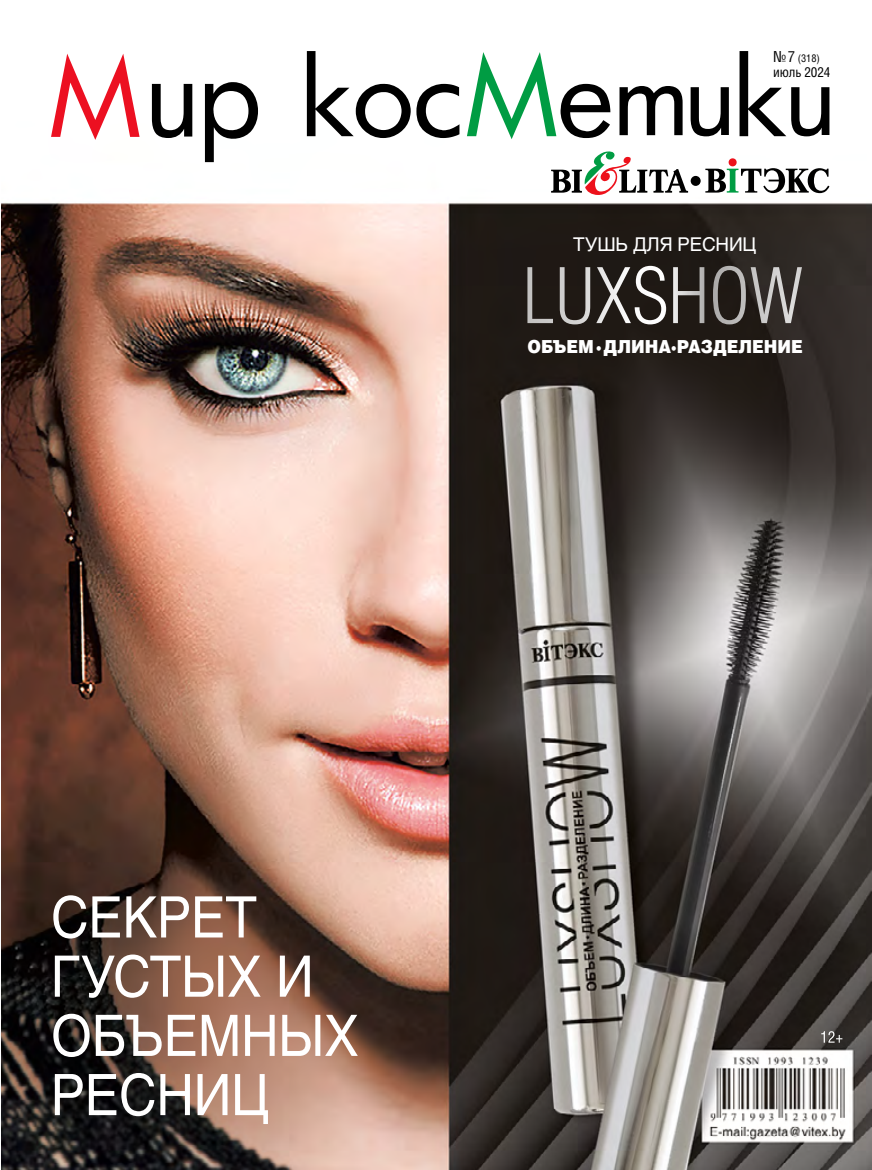
<style>
.page{position:relative;width:872px;height:1170px;background:#fff}
.page>*{position:absolute;margin:0;border:0;box-sizing:border-box;transform-origin:0 0}
.t1{font:56.55px/59.2px "Helios";color:#fff;scale:.91 1}
.t2{font:18.75px "Helios";letter-spacing:-.01em;color:#fff}
.t3{font:900 18px "Helios";color:#fff;scale:.91 1}
.t4{font:13.65px "Helios Cond";letter-spacing:-.01em;color:#000}
.t5{font:10.65px "Helios Cond";color:#000}
.s1{font-size:15.3px}
</style>
<div class="page">
<img style="left:2px;top:51px;width:870px;height:1118px">
<svg style="left:152px;top:82px;width:106px;height:80px"></svg>
<svg style="left:51px;top:54px;width:89px;height:86px"></svg>
<svg style="left:821px;top:1031px;width:21px;height:11px"></svg>
<svg style="left:307px;top:51px;width:522px;height:87px"></svg>
<svg style="left:467px;top:52px;width:89px;height:87px"></svg>
<svg style="left:705px;top:158px;width:124px;height:35px"></svg>
<svg style="left:551px;top:151px;width:137px;height:44px"></svg>
<div style="left:690px;top:176px;width:10px;height:10px;background:#000;border-radius:50%"></div>
<svg style="left:527px;top:266px;width:275px;height:58px;background:#524d4a"></svg>
<p class="t5" style="left:773px;top:52px;width:48px"><span class="s1">№ 7</span> (318)</p>
<p class="t4" style="left:773px;top:64px;width:59px">июль 2024</p>
<p class="t2" style="left:573px;top:233px;width:185px">тушь для ресниц</p>
<p class="t3" style="left:527px;top:335px;width:304px">ОБЪЕМ · ДЛИНА·РАЗДЕЛЕНИЕ</p>
<p class="t1" style="left:51px;top:887px;width:340px">секрет густых и объемных ресниц</p>
</div>
